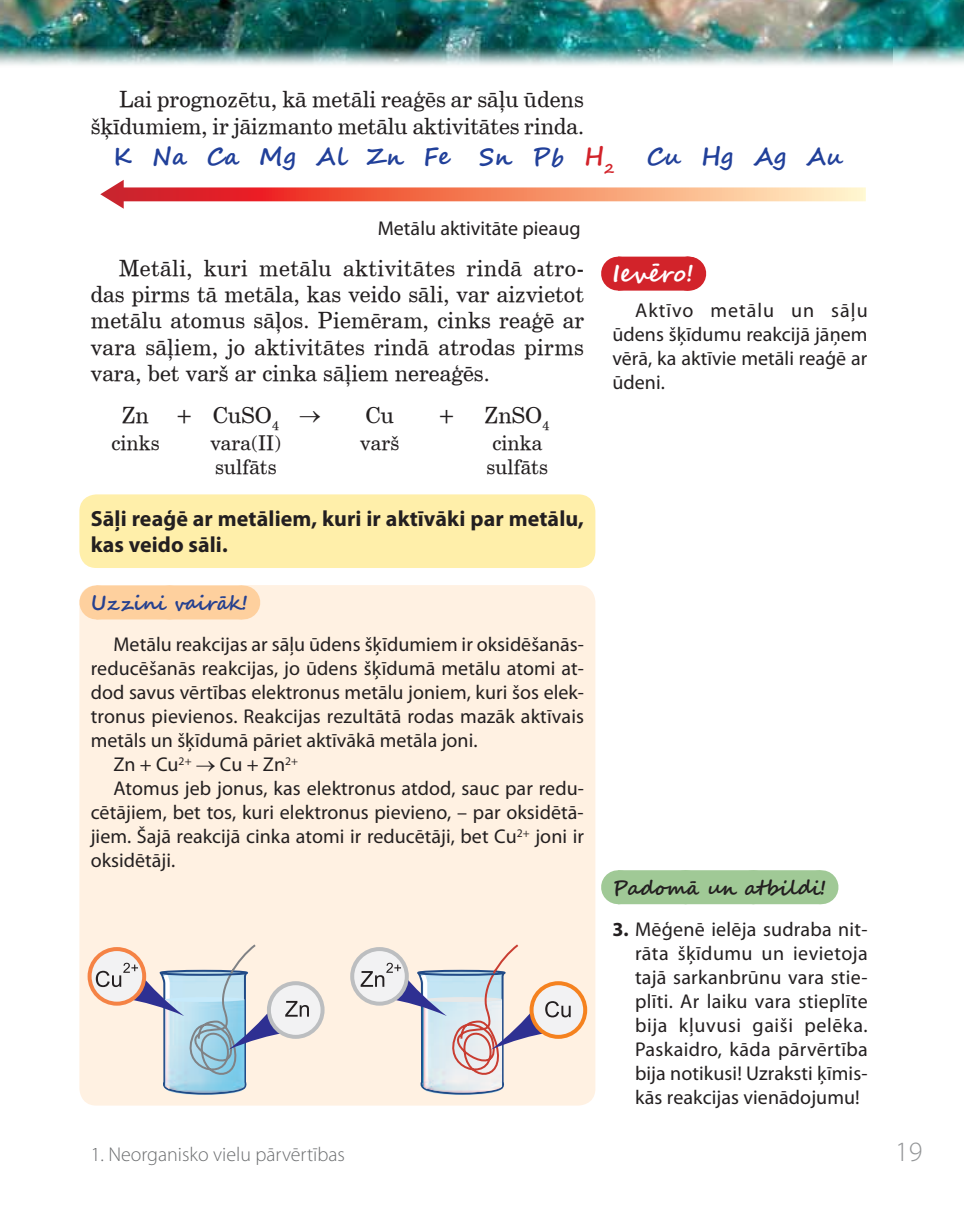
<style>
.page{position:relative;width:964px;height:1219px;background:#fff}
.page>*{position:absolute;margin:0;border:0;box-sizing:border-box;transform-origin:0 0}
.t1{font:300 28px "Myriad Pro";color:#949698}
.t2{font:700 24px "Segoe Script";letter-spacing:.01em;color:#21409a}
.t3{font:700 24px "Segoe Script";letter-spacing:.005em;color:#fff}
.t4{font:22px/26.4px "Century Schoolbook TL";letter-spacing:.005em;color:#231f20;text-align:right}
.t5{font:700 22px/26.4px "Myriad Pro";letter-spacing:.005em;color:#231f20}
.t6{font:20px/24px "Myriad Pro";color:#231f20;text-align:justify}
.t7{font:20px/24px "Century Schoolbook TL";letter-spacing:.005em;color:#231f20}
.t8{font:300 20px "Myriad Pro";color:#6d6f71}
.t9{font:700 20px "Segoe Script";color:#231f20}
.t10{font:700 20px "Segoe Script";color:#25408f}
.s1{color:#d2232a}
.s2{font-weight:700}
</style>
<div class="page">
<img style="left:0;top:0;width:964px;height:65px">
<div style="left:79px;top:585px;width:516px;height:521px;background:#fff1e2;border-radius:17px"></div>
<div style="left:79px;top:494px;width:516px;height:74px;background:#ffefaa;border-radius:17px"></div>
<div style="left:96px;top:585px;width:146px;height:34px;background:#fed09e"></div>
<svg style="left:169px;top:585px;width:37px;height:1px"></svg>
<hr style="left:242px;top:585px;width:1px;height:34px;background:#fed09e">
<svg style="left:100px;top:180px;width:766px;height:29px"></svg>
<svg style="left:90px;top:949px;width:54px;height:55px"></svg>
<div style="left:88px;top:947px;width:58px;height:59px;border:4px solid #f58345;border-radius:50%"></div>
<svg style="left:269px;top:983px;width:54px;height:54px"></svg>
<div style="left:267px;top:981px;width:58px;height:58px;border:4px solid #bcbec0;border-radius:50%"></div>
<svg style="left:96px;top:944px;width:213px;height:151px"></svg>
<svg style="left:352px;top:949px;width:55px;height:55px"></svg>
<div style="left:350px;top:947px;width:59px;height:59px;border:4px solid #bcbec0;border-radius:50%"></div>
<svg style="left:531px;top:983px;width:54px;height:54px"></svg>
<div style="left:529px;top:981px;width:58px;height:58px;border:4px solid #f5821f;border-radius:50%"></div>
<svg style="left:361px;top:944px;width:210px;height:151px"></svg>
<div style="left:618px;top:257px;width:70px;height:34px;background:#d2232a"></div>
<svg style="left:653px;top:290px;width:35px;height:1px"></svg>
<hr style="left:688px;top:257px;width:1px;height:34px;background:#d2232a">
<div style="left:618px;top:870px;width:202px;height:34px;background:#a0c996"></div>
<svg style="left:688px;top:870px;width:99px;height:1px"></svg>
<hr style="left:820px;top:870px;width:1px;height:34px;background:#a0c996">
<p class="t4" style="left:91px;top:86px;width:495px">Lai prognozētu, kā metāli reaģēs ar sāļu ūdens šķīdumiem, ir jāizmanto metālu aktivitātes rinda.</p>
<p class="t2" style="left:113px;top:137px;width:503px">K Na Ca Mg Al Zn Fe Sn Pb <span class="s1">H</span><sub>2</sub></p>
<p class="t2" style="left:646px;top:137px;width:198px">Cu Hg Ag Au</p>
<p class="t6" style="left:378px;top:216px;width:204px">Metālu aktivitāte pieaug</p>
<p class="t4" style="left:91px;top:254px;width:495px;text-align:justify;text-indent:28px">Metāli, kuri metālu aktivitātes rindā atro&shy;das pirms tā metāla, kas veido sāli, var aizvietot metālu atomus sāļos. Piemēram, cinks reaģē ar vara sāļiem, jo aktivitātes rindā atrodas pirms vara, bet varš ar cinka sāļiem nereaģēs.</p>
<p class="t4" style="left:122px;top:402px;width:200px">Zn + CuSO<sub>4</sub> →</p>
<p class="t4" style="left:365px;top:402px;width:30px">Cu</p>
<p class="t4" style="left:437px;top:402px;width:20px">+</p>
<p class="t4" style="left:485px;top:402px;width:66px">ZnSO<sub>4</sub></p>
<p class="t7" style="left:111px;top:430px;width:50px">cinks</p>
<p class="t7" style="left:210px;top:430px;width:73px">vara(II) sulfāts</p>
<p class="t7" style="left:360px;top:430px;width:40px">varš</p>
<p class="t7" style="left:486px;top:430px;width:63px">cinka sulfāts</p>
<p class="t5" style="left:91px;top:506px;width:495px">Sāļi reaģē ar metāliem, kuri ir aktīvāki par metālu, kas veido sāli.</p>
<p class="t10" style="left:91px;top:587px;width:159px">Uzzini vairāk!</p>
<p class="t6" style="left:113px;top:633px;width:471px">Metālu reakcijas ar sāļu ūdens šķīdumiem ir oksidēšanās-</p>
<p class="t6" style="left:91px;top:657px;width:495px">reducēšanās reakcijas, jo ūdens šķīdumā metālu atomi at-</p>
<p class="t6" style="left:91px;top:681px;width:495px">dod savus vērtības elektronus metālu joniem, kuri šos elek-</p>
<p class="t6" style="left:91px;top:705px;width:495px">tronus pievienos. Reakcijas rezultātā rodas mazāk aktīvais</p>
<p class="t6" style="left:91px;top:729px;width:388px">metāls un šķīdumā pāriet aktīvākā metāla joni.</p>
<p class="t6" style="left:113px;top:753px;width:186px">Zn + Cu<sup>2+</sup> → Cu + Zn<sup>2+</sup></p>
<p class="t6" style="left:113px;top:777px;width:472px">Atomus jeb jonus, kas elektronus atdod, sauc par redu-</p>
<p class="t6" style="left:91px;top:801px;width:494px">cētājiem, bet tos, kuri elektronus pievieno, – par oksidētā-</p>
<p class="t6" style="left:91px;top:825px;width:495px">jiem. Šajā reakcijā cinka atomi ir reducētāji, bet Cu<sup>2+</sup> joni ir</p>
<p class="t6" style="left:91px;top:849px;width:86px">oksidētāji.</p>
<p class="t3" style="left:612px;top:254px;width:83px">Ievēro!</p>
<p class="t6" style="left:612px;top:299px;width:257px;text-indent:23px">Aktīvo metālu un sāļu ūdens šķīdumu reakcijā jāņem vērā, ka aktīvie metāli reaģē ar ūdeni.</p>
<p class="t9" style="left:612px;top:872px;width:215px">Padomā un atbildi!</p>
<p class="t6" style="left:635px;top:918px;width:234px;text-indent:-23px"><span class="s2">3.</span> Mēģenē ielēja sudraba nit&shy;rāta šķīdumu un ievietoja tajā sarkanbrūnu vara stie&shy;plīti. Ar laiku vara stieplīte bija kļuvusi gaiši pelēka.<br>Paskaidro, kāda pārvērtība bija notikusi! Uzraksti ķīmis&shy;kās reakcijas vienādojumu!</p>
<p class="t8" style="left:91px;top:1143px;width:256px">1. Neorganisko vielu pārvērtības</p>
<h1 class="t1" style="left:895px;top:1136px;width:29px">19</h1>
</div>
